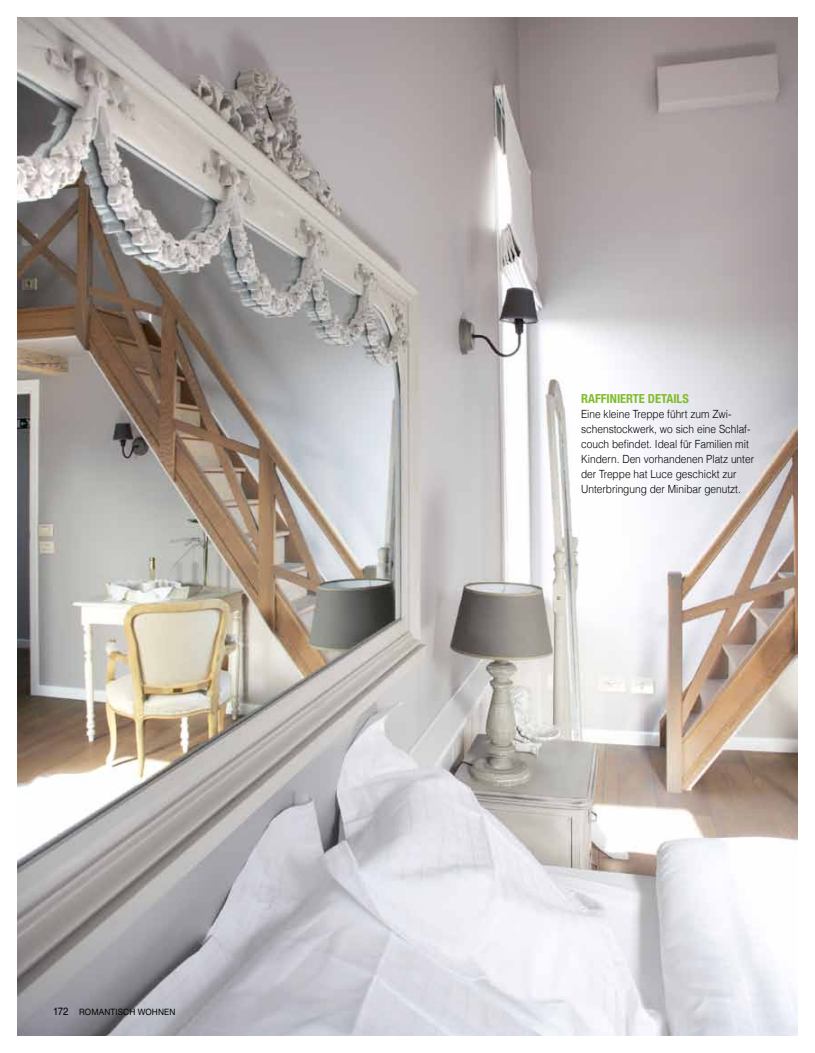
<style>
.page{position:relative;width:815px;height:1053px;background:#fff}
.page>*{position:absolute;margin:0;border:0;box-sizing:border-box;transform-origin:0 0}
.t1{font:700 condensed 12.5px "Helvetica Neue";color:#7fbd2b}
.t2{font:300 11.25px/15px "Helvetica";color:#000;scale:.9 1}
.t3{font:8.75px "Helvetica Neue";letter-spacing:.015em;color:#000;scale:.95 1}
.s1{font-family:"Helvetica";font-size:10.62px}
</style>
<div class="page">
<img style="left:18px;top:18px;width:779px;height:1017px">
<p class="t3" style="left:53px;top:1006px;width:130px"><span class="s1">172</span> ROMANTISCH WOHNEN</p>
<p class="t1" style="left:581px;top:391px;width:109px">RAFFINIERTE DETAILS</p>
<p class="t2" style="left:581px;top:406px;width:194px">Eine kleine Treppe führt zum Zwi&shy;schenstockwerk, wo sich eine Schlaf&shy;couch befindet. Ideal für Familien mit Kindern. Den vorhandenen Platz unter der Treppe hat Luce geschickt zur Unterbringung der M inibar genutzt.</p>
</div>
